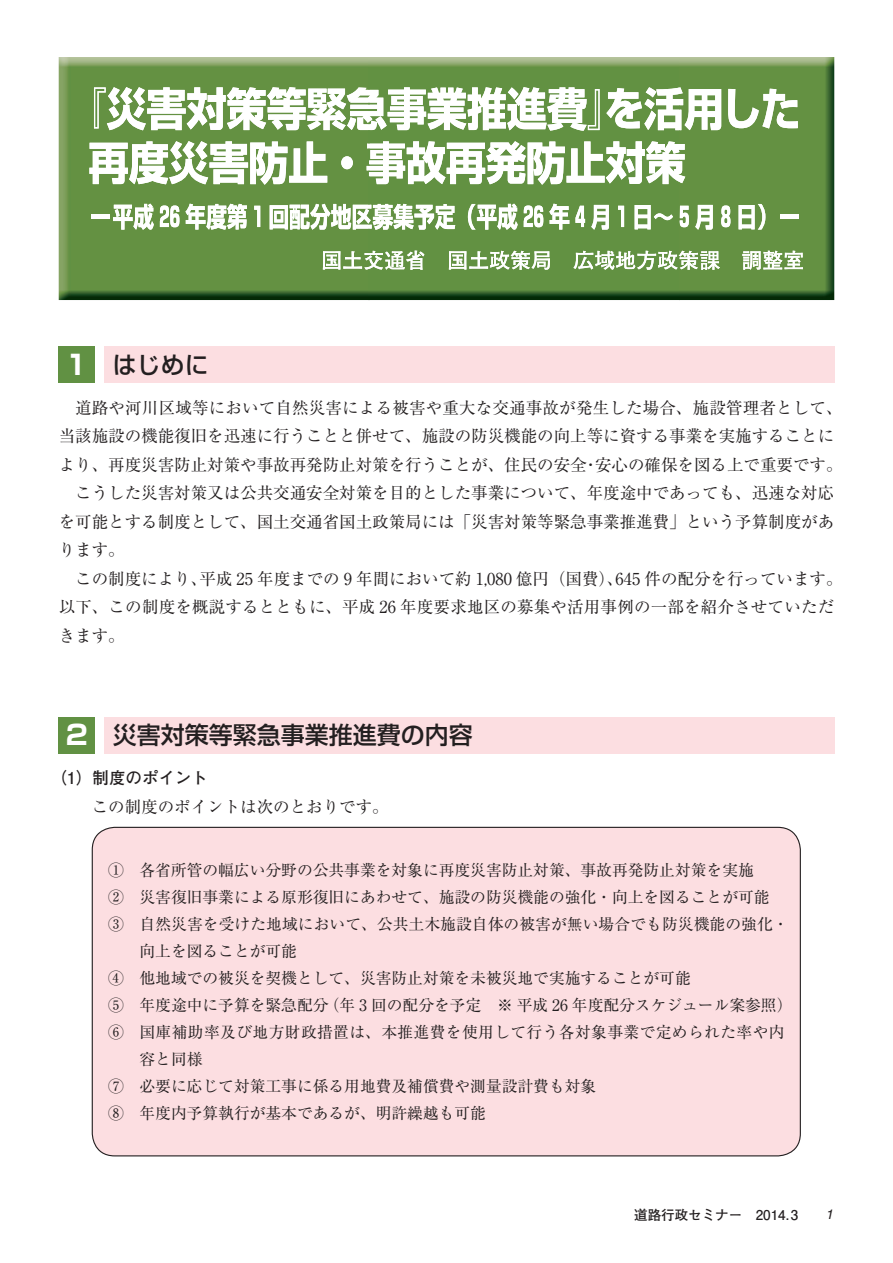
<style>
.page{position:relative;width:893px;height:1263px;background:#fff}
.page>*{position:absolute;margin:0;border:0;box-sizing:border-box;transform-origin:0 0}
.t1{font:24px "Shin Go Pro Medium 90 msp RKSJ H";color:#231f20}
.t2{font:16.5px "Ryumin Pro Regular 90 msp RKSJ H";color:#231f20}
.t3{font:16.5px "Futo Go B101 Pro Bold 90 msp RKSJ H";color:#231f20}
.t4{font:15.75px "Ryumin Pro Regular 90 msp RKSJ H";color:#231f20}
.t5{font:15.75px "Ryumin Pro Regular 90 msp RKSJ H";letter-spacing:.025em;color:#231f20}
.t6{font:13.5px "Futo Go B101 Pro Bold 90 msp RKSJ H";color:#231f20}
.s1{font-family:"Shin Go Pro Bold 90 msp RKSJ H";font-size:27px;color:#fff}
.s2{font-family:"Helvetica";font-style:italic}
</style>
<div class="page">
<img style="left:59px;top:57px;width:775px;height:243px">
<img style="left:306px;top:87px;width:491px;height:43px">
<img style="left:154px;top:204px;width:604px;height:26px">
<div style="left:343px;top:251px;width:450px;height:19px;background:#629142"></div>
<img style="left:547px;top:87px;width:40px;height:44px">
<img style="left:507px;top:104px;width:40px;height:26px">
<img style="left:107px;top:87px;width:39px;height:43px">
<img style="left:684px;top:89px;width:37px;height:41px">
<img style="left:656px;top:87px;width:27px;height:43px">
<img style="left:187px;top:87px;width:119px;height:43px">
<img style="left:468px;top:87px;width:38px;height:43px">
<img style="left:388px;top:87px;width:38px;height:43px">
<img style="left:151px;top:115px;width:31px;height:15px">
<img style="left:588px;top:89px;width:12px;height:41px">
<img style="left:307px;top:89px;width:39px;height:41px">
<img style="left:228px;top:87px;width:22px;height:36px">
<img style="left:644px;top:111px;width:12px;height:19px">
<img style="left:428px;top:87px;width:38px;height:43px">
<img style="left:347px;top:87px;width:36px;height:43px">
<svg style="left:347px;top:117px;width:9px;height:13px"></svg>
<img style="left:375px;top:116px;width:12px;height:14px">
<img style="left:762px;top:89px;width:23px;height:40px">
<img style="left:94px;top:87px;width:12px;height:41px">
<img style="left:606px;top:88px;width:36px;height:40px">
<img style="left:777px;top:112px;width:21px;height:16px">
<img style="left:728px;top:89px;width:31px;height:39px">
<img style="left:515px;top:87px;width:30px;height:34px">
<img style="left:205px;top:104px;width:10px;height:15px">
<svg style="left:109px;top:106px;width:10px;height:12px"></svg>
<svg style="left:133px;top:106px;width:11px;height:12px"></svg>
<img style="left:147px;top:87px;width:39px;height:27px">
<img style="left:780px;top:100px;width:17px;height:9px">
<img style="left:133px;top:87px;width:12px;height:19px">
<img style="left:108px;top:87px;width:12px;height:19px">
<svg style="left:508px;top:87px;width:10px;height:12px"></svg>
<svg style="left:644px;top:87px;width:12px;height:22px"></svg>
<img style="left:528px;top:142px;width:37px;height:43px">
<img style="left:250px;top:142px;width:38px;height:43px">
<img style="left:129px;top:141px;width:79px;height:43px">
<img style="left:486px;top:141px;width:40px;height:43px">
<img style="left:137px;top:166px;width:31px;height:18px">
<img style="left:407px;top:141px;width:39px;height:43px">
<img style="left:367px;top:141px;width:38px;height:43px">
<img style="left:213px;top:169px;width:31px;height:15px">
<img style="left:567px;top:141px;width:118px;height:43px">
<img style="left:447px;top:143px;width:38px;height:41px">
<img style="left:89px;top:143px;width:39px;height:41px">
<img style="left:289px;top:141px;width:38px;height:42px">
<img style="left:624px;top:158px;width:11px;height:15px">
<svg style="left:171px;top:160px;width:11px;height:12px"></svg>
<svg style="left:196px;top:160px;width:11px;height:12px"></svg>
<svg style="left:341px;top:156px;width:12px;height:13px"></svg>
<img style="left:209px;top:141px;width:39px;height:27px">
<img style="left:195px;top:141px;width:12px;height:19px">
<img style="left:170px;top:141px;width:12px;height:19px">
<img style="left:92px;top:215px;width:18px;height:3px">
<img style="left:468px;top:204px;width:50px;height:26px">
<img style="left:113px;top:204px;width:41px;height:26px">
<img style="left:353px;top:204px;width:102px;height:26px">
<img style="left:695px;top:205px;width:18px;height:25px">
<img style="left:591px;top:205px;width:18px;height:25px">
<img style="left:185px;top:204px;width:62px;height:26px">
<svg style="left:435px;top:209px;width:16px;height:17px"></svg>
<img style="left:290px;top:204px;width:61px;height:26px">
<svg style="left:422px;top:209px;width:5px;height:16px"></svg>
<img style="left:758px;top:204px;width:7px;height:26px">
<img style="left:549px;top:204px;width:20px;height:26px">
<svg style="left:189px;top:206px;width:16px;height:14px"></svg>
<img style="left:233px;top:205px;width:14px;height:19px">
<img style="left:393px;top:204px;width:20px;height:21px">
<img style="left:270px;top:205px;width:18px;height:24px">
<img style="left:739px;top:205px;width:16px;height:24px">
<img style="left:635px;top:205px;width:16px;height:24px">
<img style="left:524px;top:206px;width:19px;height:21px">
<img style="left:160px;top:206px;width:19px;height:21px">
<img style="left:721px;top:206px;width:9px;height:21px">
<img style="left:680px;top:206px;width:9px;height:21px">
<img style="left:618px;top:206px;width:6px;height:21px">
<img style="left:575px;top:206px;width:10px;height:21px">
<img style="left:254px;top:206px;width:6px;height:21px">
<svg style="left:357px;top:208px;width:31px;height:18px"></svg>
<img style="left:356px;top:209px;width:15px;height:15px">
<svg style="left:274px;top:211px;width:9px;height:11px"></svg>
<img style="left:654px;top:213px;width:19px;height:7px">
<svg style="left:490px;top:209px;width:5px;height:8px"></svg>
<svg style="left:126px;top:209px;width:5px;height:8px"></svg>
<svg style="left:471px;top:209px;width:13px;height:21px"></svg>
<svg style="left:115px;top:209px;width:5px;height:8px"></svg>
<img style="left:781px;top:215px;width:18px;height:3px">
<img style="left:406px;top:267px;width:17px;height:3px">
<img style="left:719px;top:251px;width:1px;height:19px">
<img style="left:664px;top:251px;width:34px;height:19px">
<img style="left:637px;top:251px;width:19px;height:19px">
<img style="left:496px;top:251px;width:34px;height:19px">
<img style="left:743px;top:251px;width:18px;height:19px">
<img style="left:601px;top:251px;width:13px;height:19px">
<img style="left:532px;top:251px;width:18px;height:19px">
<img style="left:385px;top:267px;width:20px;height:3px">
<img style="left:449px;top:251px;width:17px;height:19px">
<img style="left:364px;top:259px;width:19px;height:11px">
<img style="left:323px;top:251px;width:17px;height:19px">
<img style="left:763px;top:251px;width:19px;height:18px">
<img style="left:784px;top:251px;width:19px;height:18px">
<img style="left:621px;top:251px;width:14px;height:18px">
<img style="left:573px;top:251px;width:20px;height:18px">
<img style="left:469px;top:251px;width:19px;height:18px">
<img style="left:343px;top:251px;width:19px;height:18px">
<img style="left:616px;top:251px;width:7px;height:17px">
<svg style="left:667px;top:252px;width:10px;height:16px"></svg>
<img style="left:658px;top:252px;width:9px;height:16px">
<svg style="left:499px;top:252px;width:10px;height:16px"></svg>
<img style="left:490px;top:252px;width:9px;height:16px">
<svg style="left:537px;top:253px;width:13px;height:14px"></svg>
<img style="left:595px;top:251px;width:6px;height:5px">
<svg style="left:452px;top:255px;width:11px;height:11px"></svg>
<svg style="left:326px;top:255px;width:11px;height:11px"></svg>
<svg style="left:595px;top:256px;width:16px;height:12px"></svg>
<svg style="left:766px;top:251px;width:16px;height:17px"></svg>
<img style="left:773px;top:251px;width:22px;height:7px">
<svg style="left:365px;top:251px;width:59px;height:16px"></svg>
<img style="left:365px;top:251px;width:18px;height:4px">
<svg style="left:742px;top:251px;width:16px;height:18px"></svg>
<svg style="left:700px;top:251px;width:19px;height:19px"></svg>
<div style="left:59px;top:346px;width:36px;height:36px;background:#619143"></div>
<div style="left:104px;top:346px;width:730px;height:36px;background:#fcdee1"></div>
<div style="left:59px;top:717px;width:36px;height:36px;background:#619143"></div>
<div style="left:104px;top:717px;width:730px;height:36px;background:#fcdee1"></div>
<div style="left:92px;top:827px;width:708px;height:329px;background:#fcdee1;border-radius:22px"></div>
<h1 class="t1" style="left:63px;top:356px;width:147px"><span class="s1">１</span> はじめに</h1>
<p class="t2" style="left:75px;top:401px;width:769px">道路や河川区域等において自然災害による被害や重大な交通事故が発生した場合、施設管理者として、</p>
<p class="t2" style="left:59px;top:430px;width:777px">当該施設の機能復旧を迅速に行うことと併せて、施設の防災機能の向上等に資する事業を実施することに</p>
<p class="t2" style="left:59px;top:458px;width:785px">より、再度災害防止対策や事故再発防止対策を行うことが、住民の安全・安心の確保を図る上で重要です。</p>
<p class="t2" style="left:75px;top:487px;width:761px">こうした災害対策又は公共交通安全対策を目的とした事業について、年度途中であっても、迅速な対応</p>
<p class="t2" style="left:59px;top:515px;width:777px">を可能とする制度として、国土交通省国土政策局には「災害対策等緊急事業推進費」という予算制度があ</p>
<p class="t2" style="left:59px;top:544px;width:68px">ります。</p>
<p class="t2" style="left:75px;top:572px;width:769px">この制度により、平成 25 年度までの 9 年間において約 1,080 億円（国費）、645 件の配分を行っています。</p>
<p class="t2" style="left:59px;top:601px;width:777px">以下、この制度を概説するとともに、平成 26 年度要求地区の募集や活用事例の一部を紹介させていただ</p>
<p class="t2" style="left:59px;top:629px;width:68px">きます。</p>
<h1 class="t1" style="left:66px;top:726px;width:409px"><span class="s1">2</span> 災害対策等緊急事業推進費の内容</h1>
<p class="t3" style="left:50px;top:772px;width:159px">（1）制度のポイント</p>
<p class="t2" style="left:92px;top:800px;width:299px">この制度のポイントは次のとおりです。</p>
<p class="t4" style="left:108px;top:864px;width:647px">① 各省所管の幅広い分野の公共事業を対象に再度災害防止対策、事故再発防止対策を実施</p>
<p class="t4" style="left:108px;top:891px;width:663px">② 災害復旧事業による原形復旧にあわせて、施設の防災機能の強化・向上を図ることが可能</p>
<p class="t4" style="left:108px;top:918px;width:682px">③ 自然災害を受けた地域において、公共土木施設自体の被害が無い場合でも防災機能の強化・</p>
<p class="t4" style="left:140px;top:945px;width:159px">向上を図ることが可能</p>
<p class="t4" style="left:108px;top:972px;width:584px">④ 他地域での被災を契機として、災害防止対策を未被災地で実施することが可能</p>
<p class="t4" style="left:108px;top:999px;width:686px">⑤ 年度途中に予算を緊急配分（年 3 回の配分を予定　※ 平成 26 年度配分スケジュール案参照）</p>
<p class="t5" style="left:108px;top:1026px;width:678px">⑥ 国庫補助率及び地方財政措置は、本推進費を使用して行う各対象事業で定められた率や内</p>
<p class="t4" style="left:140px;top:1053px;width:64px">容と同様</p>
<p class="t4" style="left:108px;top:1080px;width:490px">⑦ 必要に応じて対策工事に係る用地費及補償費や測量設計費も対象</p>
<p class="t4" style="left:108px;top:1107px;width:380px">⑧ 年度内予算執行が基本であるが、明許繰越も可能</p>
<p class="t6" style="left:634px;top:1209px;width:200px">道路行政セミナー　2014.3　　<span class="s2">1</span></p>
</div>
